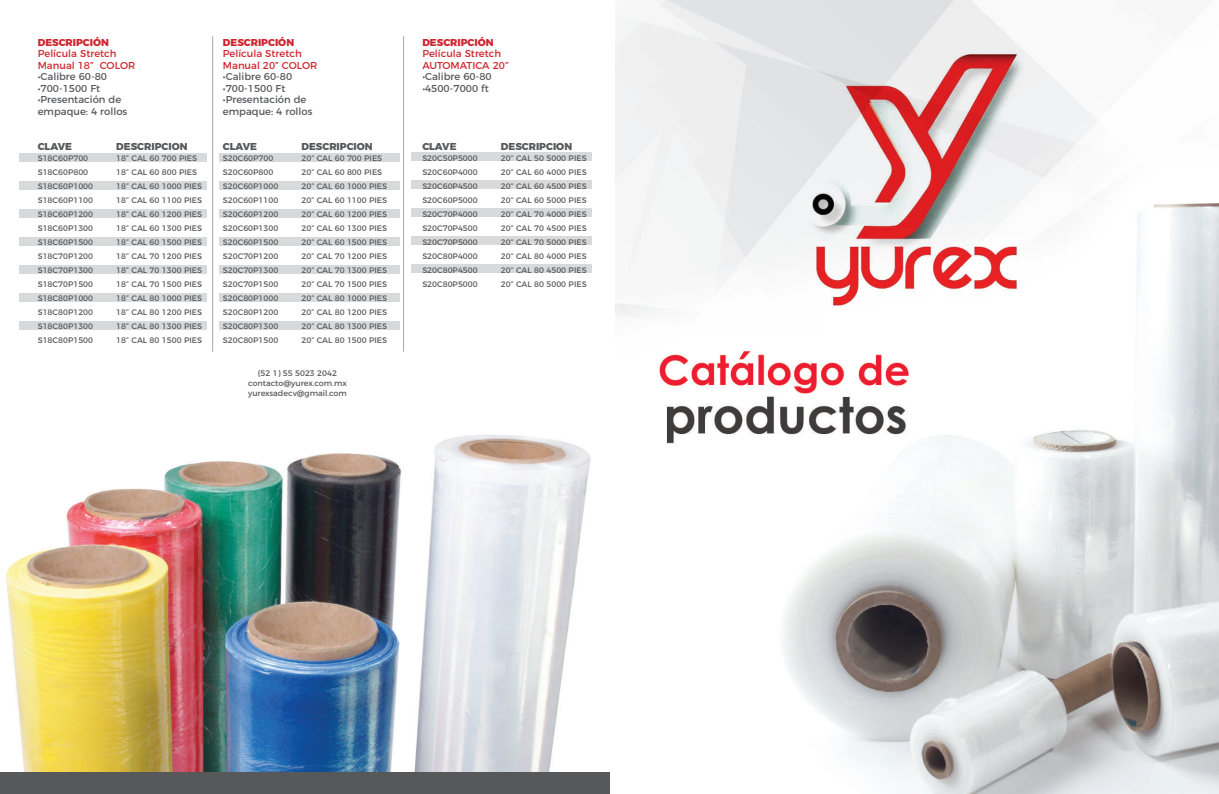
<style>
.page{position:relative;width:1219px;height:794px;background:#fff}
.page>*{position:absolute;margin:0;border:0;box-sizing:border-box;transform-origin:0 0}
.t1{font:10px/11.5px "Montserrat";color:#57585a}
.t2{font:10px/11.5px "Montserrat";color:#d0252e}
.t3{font:800 10px "Montserrat";color:#57585a}
.t4{font:800 10px "Montserrat";color:#d0252e}
.t5{font:8px/14px "Montserrat";color:#57585a}
</style>
<div class="page">
<img style="left:6px;top:36px;width:586px;height:736px">
<img style="left:615px;top:0;width:604px;height:794px">
<div style="left:20px;top:153px;width:187px;height:9px;background:#d8d9db"></div>
<div style="left:219px;top:153px;width:180px;height:9px;background:#d8d9db"></div>
<div style="left:411px;top:153px;width:180px;height:8px;background:#d8d9db"></div>
<div style="left:20px;top:181px;width:187px;height:9px;background:#d8d9db"></div>
<div style="left:219px;top:181px;width:180px;height:9px;background:#d8d9db"></div>
<div style="left:411px;top:181px;width:180px;height:8px;background:#d8d9db"></div>
<div style="left:20px;top:209px;width:187px;height:9px;background:#d8d9db"></div>
<div style="left:219px;top:209px;width:180px;height:9px;background:#d8d9db"></div>
<div style="left:411px;top:209px;width:180px;height:8px;background:#d8d9db"></div>
<div style="left:20px;top:237px;width:187px;height:9px;background:#d8d9db"></div>
<div style="left:219px;top:237px;width:180px;height:9px;background:#d8d9db"></div>
<div style="left:411px;top:237px;width:180px;height:8px;background:#d8d9db"></div>
<div style="left:20px;top:265px;width:187px;height:9px;background:#d8d9db"></div>
<div style="left:219px;top:265px;width:180px;height:9px;background:#d8d9db"></div>
<div style="left:411px;top:265px;width:180px;height:8px;background:#d8d9db"></div>
<div style="left:20px;top:293px;width:187px;height:9px;background:#d8d9db"></div>
<div style="left:219px;top:293px;width:180px;height:9px;background:#d8d9db"></div>
<div style="left:20px;top:321px;width:187px;height:8px;background:#d8d9db"></div>
<div style="left:219px;top:321px;width:180px;height:8px;background:#d8d9db"></div>
<div style="left:0;top:772px;width:609px;height:22px;background:#57585a"></div>
<hr style="left:212px;top:36px;width:1px;height:315px;background:#a8a9ad">
<hr style="left:403px;top:36px;width:1px;height:315px;background:#a8a9ad">
<p class="t4" style="left:38px;top:34px;width:73px">DESCRIPCIÓN</p>
<p class="t2" style="left:38px;top:47px;width:99px">Película Stretch<br>Manual 18” COLOR</p>
<p class="t1" style="left:38px;top:70px;width:71px">•Calibre 60-80</p>
<p class="t1" style="left:38px;top:82px;width:64px">•700-1500 Ft</p>
<p class="t1" style="left:38px;top:93px;width:91px">•Presentación de empaque: 4 rollos</p>
<p class="t4" style="left:223px;top:34px;width:73px">DESCRIPCIÓN</p>
<p class="t2" style="left:223px;top:47px;width:96px">Película Stretch<br>Manual 20” COLOR</p>
<p class="t1" style="left:223px;top:70px;width:71px">•Calibre 60-80</p>
<p class="t1" style="left:223px;top:82px;width:64px">•700-1500 Ft</p>
<p class="t1" style="left:223px;top:93px;width:91px">•Presentación de empaque: 4 rollos</p>
<p class="t4" style="left:422px;top:34px;width:73px">DESCRIPCIÓN</p>
<p class="t2" style="left:422px;top:47px;width:88px">Película Stretch<br>AUTOMATICA 20”</p>
<p class="t1" style="left:422px;top:70px;width:71px">•Calibre 60-80</p>
<p class="t1" style="left:422px;top:82px;width:68px">•4500-7000 ft</p>
<p class="t3" style="left:38px;top:138px;width:36px">CLAVE</p>
<p class="t3" style="left:116px;top:138px;width:73px">DESCRIPCION</p>
<p class="t3" style="left:223px;top:138px;width:36px">CLAVE</p>
<p class="t3" style="left:301px;top:138px;width:73px">DESCRIPCION</p>
<p class="t3" style="left:422px;top:138px;width:36px">CLAVE</p>
<p class="t3" style="left:501px;top:138px;width:73px">DESCRIPCION</p>
<p class="t5" style="left:38px;top:151px;width:57px">S18C60P700<br>S18C60P800<br>S18C60P1000<br>S18C60P1100<br>S18C60P1200<br>S18C60P1300<br>S18C60P1500<br>S18C70P1200<br>S18C70P1300<br>S18C70P1500<br>S18C80P1000<br>S18C80P1200<br>S18C80P1300<br>S18C80P1500</p>
<p class="t5" style="left:223px;top:151px;width:57px">S20C60P700<br>S20C60P800<br>S20C60P1000<br>S20C60P1100<br>S20C60P1200<br>S20C60P1300<br>S20C60P1500<br>S20C70P1200<br>S20C70P1300<br>S20C70P1500<br>S20C80P1000<br>S20C80P1200<br>S20C80P1300<br>S20C80P1500</p>
<p class="t5" style="left:116px;top:151px;width:87px">18” CAL 60 700 PIES<br>18” CAL 60 800 PIES<br>18” CAL 60 1000 PIES<br>18” CAL 60 1100 PIES<br>18” CAL 60 1200 PIES<br>18” CAL 60 1300 PIES<br>18” CAL 60 1500 PIES<br>18” CAL 70 1200 PIES<br>18” CAL 70 1300 PIES<br>18” CAL 70 1500 PIES<br>18” CAL 80 1000 PIES<br>18” CAL 80 1200 PIES<br>18” CAL 80 1300 PIES<br>18” CAL 80 1500 PIES</p>
<p class="t5" style="left:301px;top:151px;width:87px">20” CAL 60 700 PIES<br>20” CAL 60 800 PIES<br>20” CAL 60 1000 PIES<br>20” CAL 60 1100 PIES<br>20” CAL 60 1200 PIES<br>20” CAL 60 1300 PIES<br>20” CAL 60 1500 PIES<br>20” CAL 70 1200 PIES<br>20” CAL 70 1300 PIES<br>20” CAL 70 1500 PIES<br>20” CAL 80 1000 PIES<br>20” CAL 80 1200 PIES<br>20” CAL 80 1300 PIES<br>20” CAL 80 1500 PIES</p>
<p class="t5" style="left:422px;top:150px;width:57px;text-align:justify">S20C50P5000<br>S20C60P4000<br>S20C60P4500<br>S20C60P5000<br>S20C70P4000<br>S20C70P4500<br>S20C70P5000<br>S20C80P4000<br>S20C80P4500<br>S20C80P5000</p>
<p class="t5" style="left:501px;top:150px;width:87px;text-align:justify">20” CAL 50 5000 PIES 20” CAL 60 4000 PIES 20” CAL 60 4500 PIES 20” CAL 60 5000 PIES 20” CAL 70 4000 PIES 20” CAL 70 4500 PIES 20” CAL 70 5000 PIES 20” CAL 80 4000 PIES 20” CAL 80 4500 PIES 20” CAL 80 5000 PIES</p>
<p class="t5" style="left:248px;top:367px;width:100px;line-height:10px;text-align:center">(52 1) 55 5023 2042 contacto@yurex.com.mx yurexsadecv@gmail.com</p>
</div>
